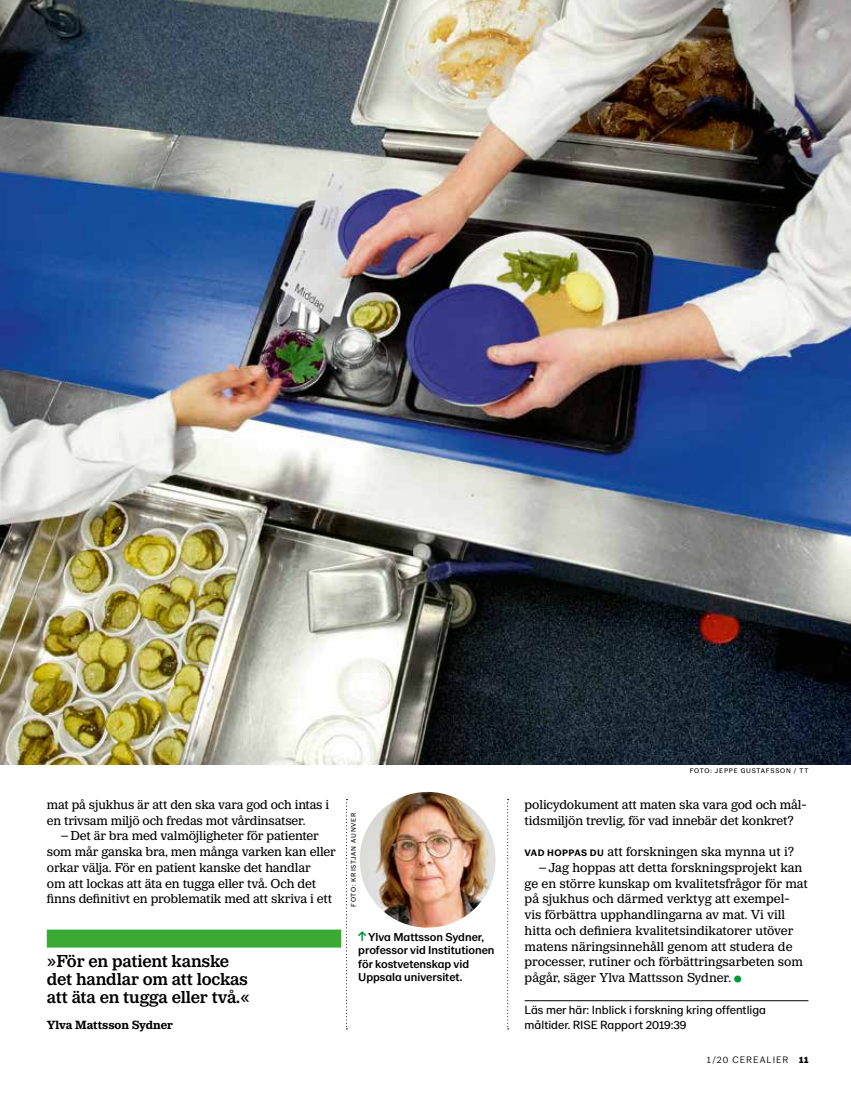
<style>
.page{position:relative;width:851px;height:1106px;background:#fff}
.page>*{position:absolute;margin:0;border:0;box-sizing:border-box;transform-origin:0 0}
.t1{font:500 18px/18px "LM Serif";letter-spacing:-.01em;color:#000}
.t2{font:13.5px/15.8px "LM Serif";letter-spacing:-.01em;color:#000}
.t3{font:12.3px/15.8px "LM Sans 201902";color:#000}
.t4{font:700 12.3px "LM Serif";color:#000}
.t5{font:500 12px/13.5px "LM Sans 201902";color:#000}
.t6{font:300 9.75px "LM Sans 201902";letter-spacing:.11em;color:#000}
.t7{font:7.05px "LM Sans 201902";letter-spacing:.11em;color:#000}
.s1{font-weight:700;color:#009636}
.s2{font-family:"LM Sans 201902";font-weight:700;font-size:9.75px}
.s3{font-weight:900}
</style>
<div class="page">
<hr style="left:524px;top:1000px;width:284px;height:1px;background:#000">
<svg style="left:507px;top:799px;width:1px;height:230px"></svg>
<svg style="left:346px;top:799px;width:1px;height:230px"></svg>
<img style="left:359px;top:792px;width:136px;height:135px;border-radius:68px">
<div style="left:47px;top:929px;width:294px;height:18px;background:#3aaa35"></div>
<img style="left:0;top:0;width:850px;height:765px">
<p class="t2" style="left:47px;top:796px;width:284px">mat på sjukhus är att den ska vara god och intas i en trivsam miljö och fredas mot vårdinsatser.</p>
<p class="t2" style="left:47px;top:828px;width:290px;text-indent:14px">–Det är bra med valmöjligheter för patienter som mår ganska bra, men många varken kan eller orkar välja. För en patient kanske det handlar<br>om att lockas att äta en tugga eller två. Och det finns definitivt en problematik med att skriva i ett</p>
<h1 class="t1" style="left:47px;top:951px;width:204px">»För en patient kanske det handlar om att lockas att äta en tugga eller två.«</h1>
<p class="t4" style="left:47px;top:1018px;width:128px">Ylva Mattsson Sydner</p>
<p class="t7" style="left:349px;top:906px;width:96px;rotate:-90deg">FOTO: KRISTJAN AUNVER</p>
<p class="t5" style="left:358px;top:929px;width:138px"><span class="s1">↑</span>Ylva Mattsson Sydner, professor vid Institutionen för kostvetenskap vid<br>Uppsala universitet.</p>
<p class="t7" style="left:689px;top:767px;width:120px">FOTO: JEPPE GUSTAFSSON / TT</p>
<p class="t2" style="left:524px;top:796px;width:283px">policydokument att maten ska vara god och mål&shy;tidsmiljön trevlig, för vad innebär det konkret?</p>
<p class="t2" style="left:524px;top:843px;width:271px"><span class="s2">VAD HOPPAS DU</span> att forskningen ska mynna ut i?</p>
<p class="t2" style="left:538px;top:859px;width:265px">–Jag hoppas att detta forskningsprojekt kan</p>
<p class="t2" style="left:524px;top:875px;width:285px">ge en större kunskap om kvalitetsfrågor för mat</p>
<p class="t2" style="left:524px;top:891px;width:266px">på sjukhus och därmed verktyg att exempel-</p>
<p class="t2" style="left:524px;top:906px;width:262px">vis förbättra upphandlingarna av mat. Vi vill</p>
<p class="t2" style="left:524px;top:922px;width:270px">hitta och definiera kvalitetsindikatorer utöver</p>
<p class="t2" style="left:524px;top:938px;width:269px">matens näringsinnehåll genom att studera de</p>
<p class="t2" style="left:524px;top:954px;width:280px">processer, rutiner och förbättringsarbeten som</p>
<p class="t2" style="left:524px;top:969px;width:208px">pågår, säger Ylva Mattsson Sydner.</p>
<p class="t3" style="left:524px;top:1001px;width:243px">Läs mer här: Inblick i forskning kring offentliga måltider. RISE Rapport 2019:39</p>
<p class="t6" style="left:706px;top:1054px;width:103px">1/20 CEREALIER <span class="s3">11</span></p>
</div>
